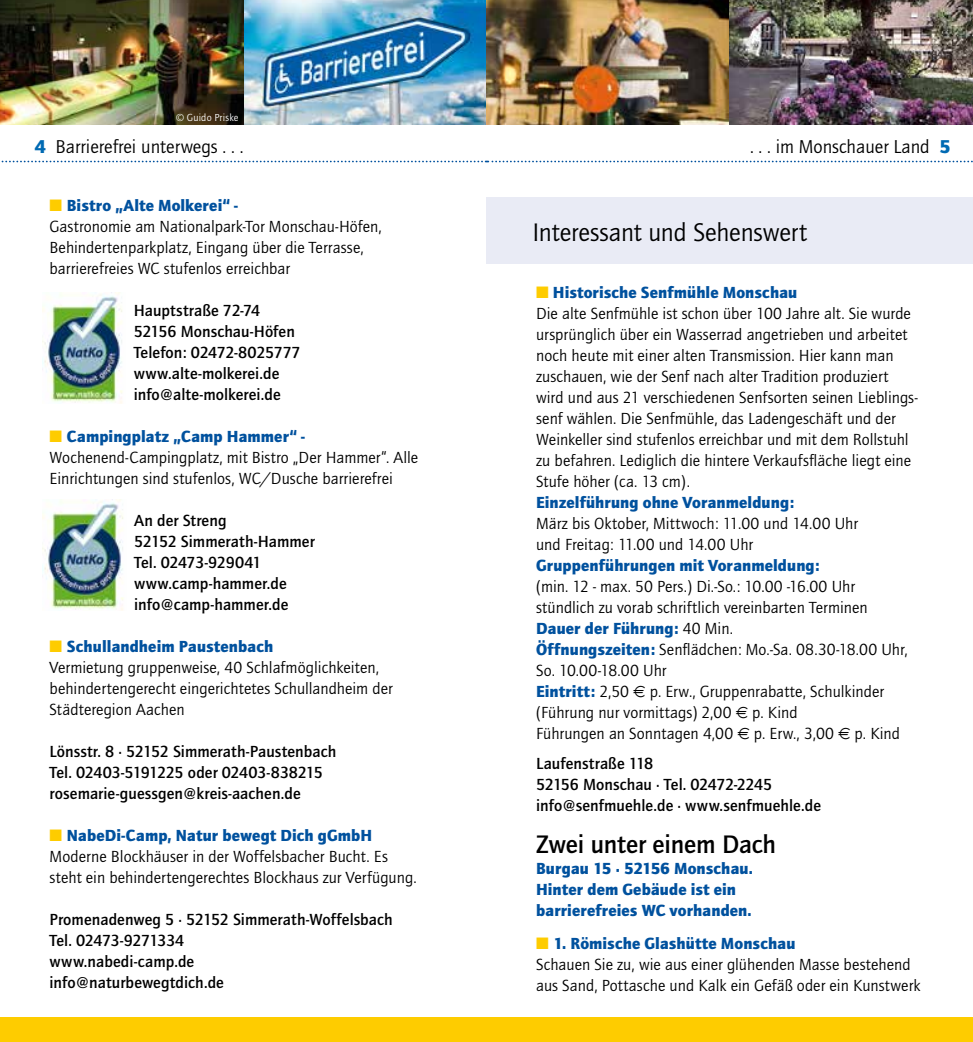
<style>
.page{position:relative;width:973px;height:1042px;background:#fff}
.page>*{position:absolute;margin:0;border:0;box-sizing:border-box;transform-origin:0 0}
.t1{font:26.25px "Quay Itc T";letter-spacing:-.005em;color:#000}
.t2{font:700 26.25px "Quay Itc T";letter-spacing:-.005em;color:#000}
.t3{font:19.25px "Quay Itc T";color:#000}
.t4{font:16.62px/21px "Quay Itc T";letter-spacing:.005em;color:#000}
.t5{font:700 16.62px/21px "Quay Itc T";color:#000}
.t6{font:900 16.62px/21px "Quay Itc T";letter-spacing:.005em;color:#00519e}
.t7{font:10.5px "Quay Itc T";letter-spacing:.015em;color:#fff}
.s1{font-weight:900;color:#006ab3}
.s2{color:#fecc00}
.s3{font-weight:900;color:#00519e}
.s4{font-family:"Euro Logo"}
</style>
<div class="page">
<img style="left:0;top:0;width:972px;height:124px">
<svg style="left:1px;top:161px;width:972px;height:1px"></svg>
<div style="left:0;top:1017px;width:972px;height:25px;background:#fecc00"></div>
<img style="left:43px;top:292px;width:80px;height:111px">
<img style="left:43px;top:499px;width:81px;height:112px">
<div style="left:486px;top:198px;width:486px;height:66px;background:#e9ebf5"></div>
<p class="t7" style="left:176px;top:111px;width:64px">© Guido Priske</p>
<p class="t3" style="left:35px;top:135px;width:210px"><span class="s1">4</span> Barrierefrei unterwegs . . .</p>
<p class="t3" style="left:749px;top:135px;width:202px">. . . im Monschauer Land <span class="s1">5</span></p>
<p class="t4" style="left:50px;top:195px;width:333px"><span class="s2">■</span> <span class="s3">Bistro „Alte Molkerei“ -<br></span>Gastronomie am Nationalpark-Tor Monschau-Höfen, Behindertenparkplatz, Eingang über die Terrasse, barrierefreies WC stufenlos erreichbar</p>
<p class="t5" style="left:134px;top:300px;width:168px">Hauptstraße 72-74<br>52156 Monschau-Höfen<br>Telefon: 02472-8025777 www.alte-molkerei.de info@alte-molkerei.de</p>
<p class="t4" style="left:50px;top:426px;width:370px"><span class="s2">■</span> <span class="s3">Campingplatz „Camp Hammer“ -<br></span>Wochenend-Campingplatz, mit Bistro „Der Hammer“. Alle<br>Einrichtungen sind stufenlos, WC/Dusche barrierefrei</p>
<p class="t5" style="left:134px;top:510px;width:182px">An der Streng<br>52152 Simmerath-Hammer<br>Tel. 02473-929041 www.camp-hammer.de info@camp-hammer.de</p>
<p class="t4" style="left:50px;top:636px;width:345px"><span class="s2">■</span> <span class="s3">Schullandheim Paustenbach<br></span>Vermietung gruppenweise, 40 Schlafmöglichkeiten, behindertengerecht eingerichtetes Schullandheim der Städteregion Aachen</p>
<p class="t5" style="left:50px;top:741px;width:288px">Lönsstr. 8 · 52152 Simmerath-Paustenbach<br>Tel. 02403-5191225 oder 02403-838215 rosemarie-guessgen@kreis-aachen.de</p>
<p class="t4" style="left:50px;top:825px;width:368px"><span class="s2">■</span> <span class="s3">NabeDi-Camp, Natur bewegt Dich gGmbH<br></span>Moderne Blockhäuser in der Woffelsbacher Bucht. Es steht ein behindertengerechtes Blockhaus zur Verfügung.</p>
<p class="t5" style="left:50px;top:909px;width:344px">Promenadenweg 5 · 52152 Simmerath-Woffelsbach<br>Tel. 02473-9271334<br>www.nabedi-camp.de<br>info@naturbewegtdich.de</p>
<h1 class="t1" style="left:532px;top:217px;width:276px">Interessant und Sehenswert</h1>
<p class="t4" style="left:536px;top:282px;width:383px"><span class="s2">■</span> <span class="s3">Historische Senfmühle Monschau<br></span>Die alte Senfmühle ist schon über 100 Jahre alt. Sie wurde ursprünglich über ein Wasserrad angetrieben und arbeitet noch heute mit einer alten Transmission. Hier kann man zuschauen, wie der Senf nach alter Tradition produziert wird und aus 21 verschiedenen Senfsorten seinen Lieblings&shy;senf wählen. Die Senfmühle, das Ladengeschäft und der Weinkeller sind stufenlos erreichbar und mit dem Rollstuhl zu befahren. Lediglich die hintere Verkaufsfläche liegt eine Stufe höher (ca. 13 cm).</p>
<p class="t6" style="left:536px;top:492px;width:259px">Einzelführung ohne Voranmeldung:</p>
<p class="t4" style="left:536px;top:513px;width:323px">März bis Oktober, Mittwoch: 11.00 und 14.00 Uhr und Freitag: 11.00 und 14.00 Uhr</p>
<p class="t6" style="left:536px;top:555px;width:285px">Gruppenführungen mit Voranmeldung:</p>
<p class="t4" style="left:536px;top:576px;width:373px">(min. 12 - max. 50 Pers.) Di.-So.: 10.00 -16.00 Uhr stündlich zu vorab schriftlich vereinbarten Terminen <span class="s3">Dauer der Führung:</span> 40 Min.<br><span class="s3">Öffnungszeiten:</span> Senflädchen: Mo.-Sa. 08.30-18.00 Uhr, So. 10.00-18.00 Uhr<br><span class="s3">Eintritt:</span> 2,50 <span class="s4">7</span> p. Erw., Gruppenrabatte, Schulkinder (Führung nur vormittags) 2,00 <span class="s4">7</span> p. Kind<br>Führungen an Sonntagen 4,00 <span class="s4">7</span> p. Erw., 3,00 <span class="s4">7</span> p. Kind</p>
<p class="t5" style="left:536px;top:752px;width:286px">Laufenstraße 118<br>52156 Monschau · Tel. 02472-2245 info@senfmuehle.de · www.senfmuehle.de</p>
<h1 class="t2" style="left:536px;top:829px;width:241px">Zwei unter einem Dach</h1>
<p class="t6" style="left:536px;top:857px;width:218px">Burgau 15 · 52156 Monschau.<br>Hinter dem Gebäude ist ein barrierefreies WC vorhanden.</p>
<p class="t4" style="left:536px;top:933px;width:386px"><span class="s2">■</span> <span class="s3">1. Römische Glashütte Monschau<br></span>Schauen Sie zu, wie aus einer glühenden Masse bestehend aus Sand, Pottasche und Kalk ein Gefäß oder ein Kunstwerk</p>
</div>
